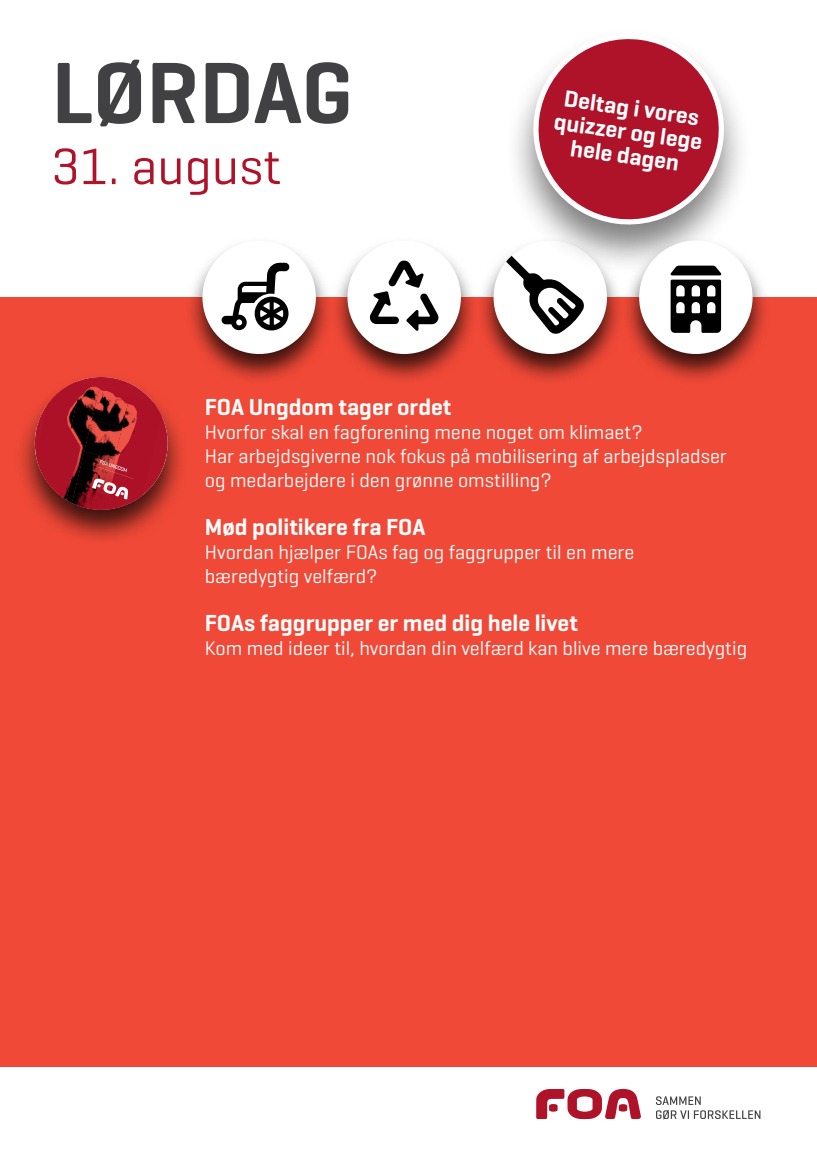
<style>
.page{position:relative;width:817px;height:1163px;background:#fff}
.page>*{position:absolute;margin:0;border:0;box-sizing:border-box;transform-origin:0 0}
.t1{font:600 88.4px "Geogrotesque";letter-spacing:-.005em;color:#414042}
.t2{font:52px "Geogrotesque";color:#ae132a}
.t3{font:600 23.6px/24px "Geogrotesque";color:#fff;text-align:center}
.t4{font:20px/24px "Geogrotesque";color:#fff}
</style>
<div class="page">
<svg style="left:536px;top:1088px;width:105px;height:30px"></svg>
<svg style="left:656px;top:1096px;width:104px;height:23px"></svg>
<div style="left:0;top:297px;width:816px;height:769px;background:#f04937"></div>
<div style="left:14px;top:372px;width:174px;height:174px;background:#000;opacity:.75"></div>
<svg style="left:35px;top:377px;width:133px;height:135px;background:#9c2229"></svg>
<div style="left:185px;top:236px;width:148px;height:149px;background:#000;opacity:.75"></div>
<div style="left:202px;top:240px;width:114px;height:114px;background:#fff;border-radius:50%"></div>
<svg style="left:221px;top:262px;width:69px;height:69px"></svg>
<div style="left:476px;top:236px;width:148px;height:149px;background:#000;opacity:.75"></div>
<div style="left:493px;top:240px;width:114px;height:114px;background:#fff;border-radius:50%"></div>
<svg style="left:493px;top:240px;width:91px;height:95px"></svg>
<div style="left:504px;top:28px;width:248px;height:247px;background:#000;opacity:.5"></div>
<svg style="left:523px;top:28px;width:210px;height:200px"></svg>
<div style="left:330px;top:236px;width:148px;height:149px;background:#000;opacity:.75"></div>
<div style="left:347px;top:240px;width:114px;height:114px;background:#fff;border-radius:50%"></div>
<svg style="left:369px;top:260px;width:69px;height:71px"></svg>
<div style="left:621px;top:236px;width:148px;height:149px;background:#000;opacity:.75"></div>
<div style="left:639px;top:240px;width:113px;height:114px;background:#fff;border-radius:50%"></div>
<svg style="left:670px;top:265px;width:51px;height:68px"></svg>
<h1 class="t1" style="left:51px;top:38px;width:303px">LØRDAG</h1>
<h2 class="t2" style="left:51px;top:134px;width:231px">31. august</h2>
<p class="t3" style="left:559px;top:85px;width:151px;rotate:8deg">Deltag i vores quizzer og lege hele dagen</p>
<p class="t3" style="left:205px;top:394px;width:248px">FOA Ungdom tager ordet</p>
<p class="t4" style="left:205px;top:419px;width:523px">Hvorfor skal en fagforening mene noget om klimaet?<br>Har arbejdsgiverne nok fokus på mobilisering af arbejdspladser og medarbejdere i den grønne omstilling?</p>
<p class="t3" style="left:205px;top:514px;width:222px">Mød politikere fra FOA</p>
<p class="t4" style="left:205px;top:539px;width:431px">Hvordan hjælper FOAs fag og faggrupper til en mere bæredygtig velfærd?</p>
<p class="t3" style="left:205px;top:610px;width:374px">FOAs faggrupper er med dig hele livet</p>
<p class="t4" style="left:205px;top:635px;width:543px">Kom med ideer til, hvordan din velfærd kan blive mere bæredygtig</p>
</div>
